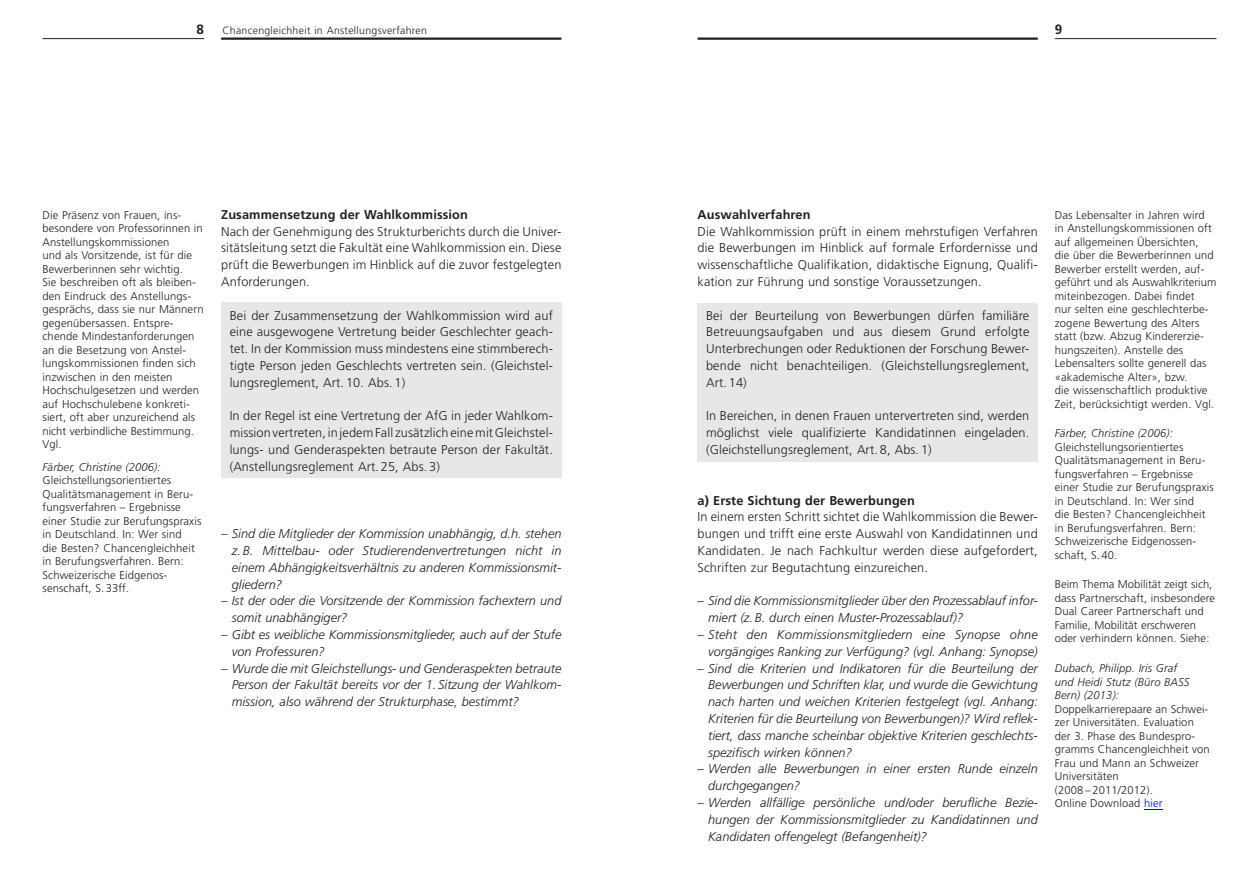
<style>
.page{position:relative;width:1259px;height:893px;background:#fff}
.page>*{position:absolute;margin:0;border:0;box-sizing:border-box;transform-origin:0 0}
.t1{font:700 13.5px "Frutiger";color:#231f20}
.t2{font:300 12.75px/16.8px "Frutiger";letter-spacing:.01em;color:#231f20;text-align:justify}
.t3{font:italic 300 12.75px/16.8px "Frutiger";color:#231f20;text-align:justify}
.t4{font:700 12.75px "Frutiger";letter-spacing:.01em;color:#231f20}
.t5{font:300 11.25px/13.5px "Frutiger";letter-spacing:.01em;color:#231f20}
.t6{font:italic 300 11.25px/13.5px "Frutiger";letter-spacing:.01em;color:#231f20}
.t7{font:300 10.5px "Frutiger";letter-spacing:.03em;color:#231f20}
.s1{color:#00f}
</style>
<div class="page">
<hr style="left:43px;top:38px;width:161px;height:1px;background:#231f20">
<hr style="left:221px;top:38px;width:340px;height:2px;background:#231f20">
<hr style="left:1054px;top:38px;width:162px;height:1px;background:#231f20">
<hr style="left:697px;top:38px;width:340px;height:2px;background:#231f20">
<div style="left:697px;top:303px;width:340px;height:158px;background:#e6e7e9"></div>
<div style="left:221px;top:303px;width:340px;height:175px;background:#e6e7e9"></div>
<svg style="left:1144px;top:809px;width:18px;height:1px"></svg>
<p class="t1" style="left:197px;top:21px;width:9px">8</p>
<p class="t7" style="left:223px;top:24px;width:206px">Chancengleichheit in Anstellungsverfahren</p>
<p class="t1" style="left:1054px;top:21px;width:9px">9</p>
<p class="t5" style="left:43px;top:208px;width:163px">Die Präsenz von Frauen, ins&shy;besondere von Professorinnen in<br>Anstellungskommissionen<br>und als Vorsitzende, ist für die<br>Bewerberinnen sehr wichtig.<br>Sie beschreiben oft als bleiben&shy;den Eindruck des Anstellungs&shy;gesprächs, dass sie nur Männern gegenübersassen. Entspre&shy;chende Mindestanforderungen an die Besetzung von Anstel&shy;lungskommissionen finden sich inzwischen in den meisten<br>Hochschulgesetzen und werden auf Hochschulebene konkreti&shy;siert, oft aber unzureichend als nicht verbindliche Bestimmung.<br>Vgl.</p>
<p class="t6" style="left:43px;top:460px;width:119px">Färber, Christine (2006):</p>
<p class="t5" style="left:43px;top:474px;width:160px">Gleichstellungsorientiertes<br>Qualitätsmanagement in Beru&shy;fungsverfahren – Ergebnisse einer Studie zur Berufungspraxis in Deutschland. In: Wer sind<br>die Besten? Chancengleichheit in Berufungsverfahren. Bern:<br>Schweizerische Eidgenos&shy;senschaft, S. 33ff.</p>
<p class="t4" style="left:221px;top:207px;width:248px">Zusammensetzung der Wahlkommission</p>
<p class="t2" style="left:221px;top:223px;width:342px">Nach der Genehmigung des Strukturberichts durch die U niver&shy;sitätsleitung setzt die Fakultät eine Wahlkommission ein. Diese prüft die Bewerbungen im H inblick auf die zuvor festgelegten Anforderungen.</p>
<p class="t2" style="left:230px;top:307px;width:325px">Bei der Zusammensetzung der Wahlkommission wird auf eine ausgewogene Vertretung beider Geschlechter geach&shy;tet. In der Kommission muss mindestens eine stimmberech&shy;tigte Person jeden Geschlechts vertreten sein. (Gleichstel&shy;lungsreglement, Art. 10. Abs. 1)</p>
<p class="t2" style="left:230px;top:408px;width:325px">In der Regel ist eine Vertretung der AfG in jeder Wahlkom&shy;mission vertreten, in jedem Fall zusätzlich eine mit Gleichstel&shy;lungs- und Genderaspekten betraute Person der Fakultät. (Anstellungsreglement Art. 25, Abs. 3)</p>
<p class="t3" style="left:232px;top:525px;width:331px;text-indent:-11px">– Sind die Mitglieder der Kommission unabhängig, d.h. stehen z.B. Mittelbau- oder Studierendenvertretungen nicht in einem Abhängigkeitsverhältnis zu anderen Kommissionsmit&shy;gliedern?</p>
<p class="t3" style="left:232px;top:593px;width:331px;text-indent:-11px">– Ist der oder die Vorsitzende der Kommission fachextern und somit unabhängiger?</p>
<p class="t3" style="left:232px;top:626px;width:331px;text-indent:-11px">– Gibt es weibliche Kommissionsmitglieder, auch auf der Stufe von Professuren?</p>
<p class="t3" style="left:232px;top:660px;width:331px;text-indent:-11px">– Wurde die mit Gleichstellungs- und Genderaspekten betraute Person der Fakultät bereits vor der 1. Sitzung der Wahlkom&shy;mission, also während der Strukturphase, bestimmt?</p>
<p class="t4" style="left:697px;top:207px;width:114px">Auswahlverfahren</p>
<p class="t2" style="left:697px;top:223px;width:342px">Die Wahlkommission prüft in einem mehrstufigen Verfahren die Bewerbungen im H inblick auf formale Erfordernisse und wissenschaftliche Qualifikation, didaktische Eignung, Qualifi&shy;kation zur Führung und sonstige Voraussetzungen.</p>
<p class="t2" style="left:706px;top:307px;width:325px">Bei der Beurteilung von Bewerbungen dürfen familiäre Betreuungsaufgaben und aus diesem Grund erfolgte U nterbrechungen oder Reduktionen der Forschung Bewer&shy;bende nicht benachteiligen. (Gleichstellungsreglement, Art. 14)</p>
<p class="t2" style="left:706px;top:408px;width:325px">In Bereichen, in denen Frauen untervertreten sind, werden möglichst viele qualifizierte Kandidatinnen eingeladen. (Gleichstellungsreglement, Art. 8, Abs. 1)</p>
<p class="t4" style="left:697px;top:493px;width:219px">a) Erste Sichtung der Bewerbungen</p>
<p class="t2" style="left:697px;top:509px;width:342px">In einem ersten Schritt sichtet die Wahlkommission die Bewer&shy;bungen und trifft eine erste Auswahl von Kandidatinnen und Kandidaten. Je nach Fachkultur werden diese aufgefordert, Schriften zur Begutachtung einzureichen.</p>
<p class="t3" style="left:708px;top:593px;width:331px;text-indent:-11px">– Sind die Kommissionsmitglieder über den Prozessablauf infor&shy;miert (z.B. durch einen Muster-Prozessablauf)?</p>
<p class="t3" style="left:697px;top:626px;width:342px;text-align:right">– Steht den Kommissionsmitgliedern eine Synopse ohne vorgängiges Ranking zur Verfügung? (vgl. Anhang: Synopse)</p>
<p class="t3" style="left:708px;top:660px;width:331px;text-indent:-11px">– Sind die Kriterien und Indikatoren für die Beurteilung der Bewerbungen und Schriften klar, und wurde die Gewichtung nach harten und weichen Kriterien festgelegt (vgl. Anhang:<br>Kriterien für die Beurteilung von Bewerbungen)? Wird reflek&shy;tiert, dass manche scheinbar objektive Kriterien geschlechts&shy;spezifisch wirken können?</p>
<p class="t3" style="left:708px;top:761px;width:331px;text-indent:-11px">– Werden alle Bewerbungen in einer ersten Runde einzeln durchgegangen?</p>
<p class="t3" style="left:708px;top:794px;width:331px;text-indent:-11px">– Werden allfällige persönliche und/oder berufliche Bezie&shy;hungen der Kommissionsmitglieder zu Kandidatinnen und Kandidaten offengelegt (Befangenheit)?</p>
<p class="t5" style="left:1054px;top:208px;width:163px">Das Lebensalter in Jahren wird<br>in Anstellungskommissionen oft auf allgemeinen Ü bersichten,<br>die über die Bewerberinnen und<br>Bewerber erstellt werden, auf&shy;geführt und als Auswahlkriterium miteinbezogen. Dabei findet<br>nur selten eine geschlechterbe&shy;zogene Bewertung des Alters statt (bzw. Abzug Kindererzie&shy;hungszeiten). Anstelle des<br>Lebensalters sollte generell das «akademische Alter», bzw.<br>die wissenschaftlich produktive<br>Zeit, berücksichtigt werden. Vgl.</p>
<p class="t6" style="left:1054px;top:427px;width:119px">Färber, Christine (2006):</p>
<p class="t5" style="left:1054px;top:440px;width:160px">Gleichstellungsorientiertes<br>Qualitätsmanagement in Beru&shy;fungsverfahren – Ergebnisse einer Studie zur Berufungspraxis in Deutschland. In: Wer sind<br>die Besten? Chancengleichheit in Berufungsverfahren. Bern:<br>Schweizerische Eidgenossen&shy;schaft, S. 40.</p>
<p class="t5" style="left:1054px;top:578px;width:162px">Beim Thema Mobilität zeigt sich, dass Partnerschaft, insbesondere<br>Dual Career Partnerschaft und<br>Familie, Mobilität erschweren oder verhindern können. Siehe:</p>
<p class="t6" style="left:1054px;top:662px;width:136px">Dubach, Philipp. Iris Graf und Heidi Stutz (Büro BASS<br>Bern) (2013):</p>
<p class="t5" style="left:1054px;top:702px;width:156px">doppelkarrierepaare an schwei&shy;zer universitäten. evaluation der 3. Phase des bundespro&shy;gramms chancengleichheit von frau und Mann an schweizer universitäten<br>(2008 – 2011/2012).<br>online download <span class="s1">hier</span></p>
</div>
